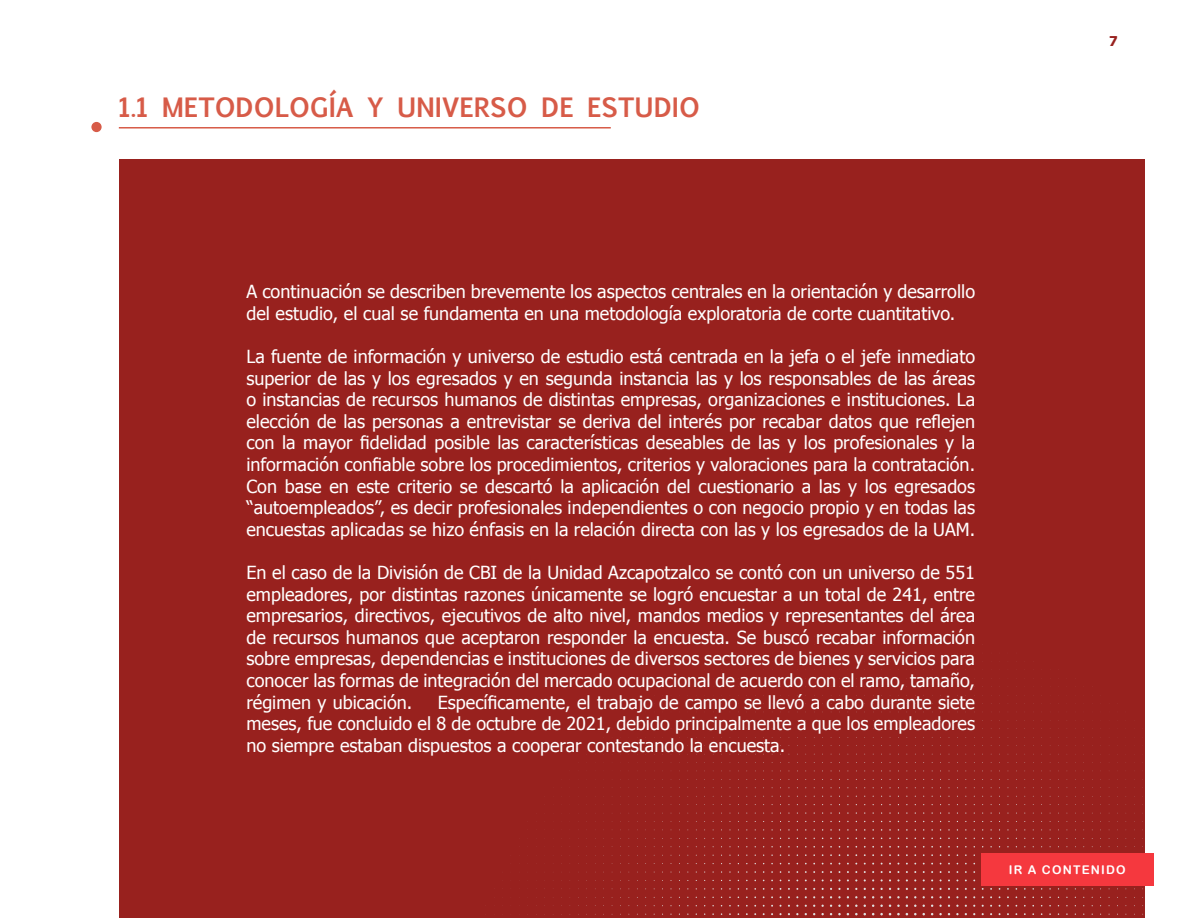
<style>
.page{position:relative;width:1188px;height:918px;background:#fff}
.page>*{position:absolute;margin:0;border:0;box-sizing:border-box;transform-origin:0 0}
.TITULOS{font:700 25.5px "Euphemia UCAS";color:#d75b48}
.t1{font:18px/21.6px "Tahoma";color:#fff;text-align:justify}
.t2{font:700 13.5px "Tahoma";color:#98211e}
.t3{font:12px "Arial Rounded MT Bold";letter-spacing:.1em;color:#fff}
</style>
<div class="page">
<div style="left:119px;top:159px;width:1026px;height:758px;background:#98211e"></div>
<svg style="left:855px;top:913px;width:11px;height:2px"></svg>
<svg style="left:914px;top:913px;width:11px;height:2px"></svg>
<div style="left:91px;top:122px;width:11px;height:10px;background:#d75b48;border-radius:50%"></div>
<hr style="left:119px;top:127px;width:492px;height:2px;background:#d75b48">
<div style="left:981px;top:853px;width:173px;height:33px;background:#f5383e"></div>
<p class="TITULOS" style="left:119px;top:88px;width:583px">1.1 METODOLOGÍA Y UNIVERSO DE ESTUDIO</p>
<p class="t2" style="left:1109px;top:31px;width:10px">7</p>
<p class="t1" style="left:246px;top:280px;width:730px">A continuación se describen brevemente los aspectos centrales en la orientación y desarrollo del estudio, el cual se fundamenta en una metodología exploratoria de corte cuantitativo.</p>
<p class="t1" style="left:246px;top:345px;width:730px">La fuente de información y universo de estudio está centrada en la jefa o el jefe inmediato superior de las y los egresados y en segunda instancia las y los responsables de las áreas o instancias de recursos humanos de distintas empresas, organizaciones e instituciones. La elección de las personas a entrevistar se deriva del interés por recabar datos que reflejen con la mayor fidelidad posible las características deseables de las y los profesionales y la información confiable sobre los procedimientos, criterios y valoraciones para la contratación.<br>Con base en este criterio se descartó la aplicación del cuestionario a las y los egresados “autoempleados”, es decir profesionales independientes o con negocio propio y en todas las encuestas aplicadas se hizo énfasis en la relación directa con las y los egresados de la UAM.</p>
<p class="t1" style="left:246px;top:561px;width:730px">En el caso de la División de CBI de la Unidad Azcapotzalco se contó con un universo de 551 empleadores, por distintas razones únicamente se logró encuestar a un total de 241, entre empresarios, directivos, ejecutivos de alto nivel, mandos medios y representantes del área de recursos humanos que aceptaron responder la encuesta. Se buscó recabar información sobre empresas, dependencias e instituciones de diversos sectores de bienes y servicios para conocer las formas de integración del mercado ocupacional de acuerdo con el ramo, tamaño, régimen y ubicación.</p>
<p class="t1" style="left:246px;top:690px;width:730px;text-indent:191px">Específicamente, el trabajo de campo se llevó a cabo durante siete meses, fue concluido el 8 de octubre de 2021, debido principalmente a que los empleadores no siempre estaban dispuestos a cooperar contestando la encuesta.</p>
<p class="t3" style="left:1009px;top:862px;width:118px">IR A CONTENIDO</p>
</div>
